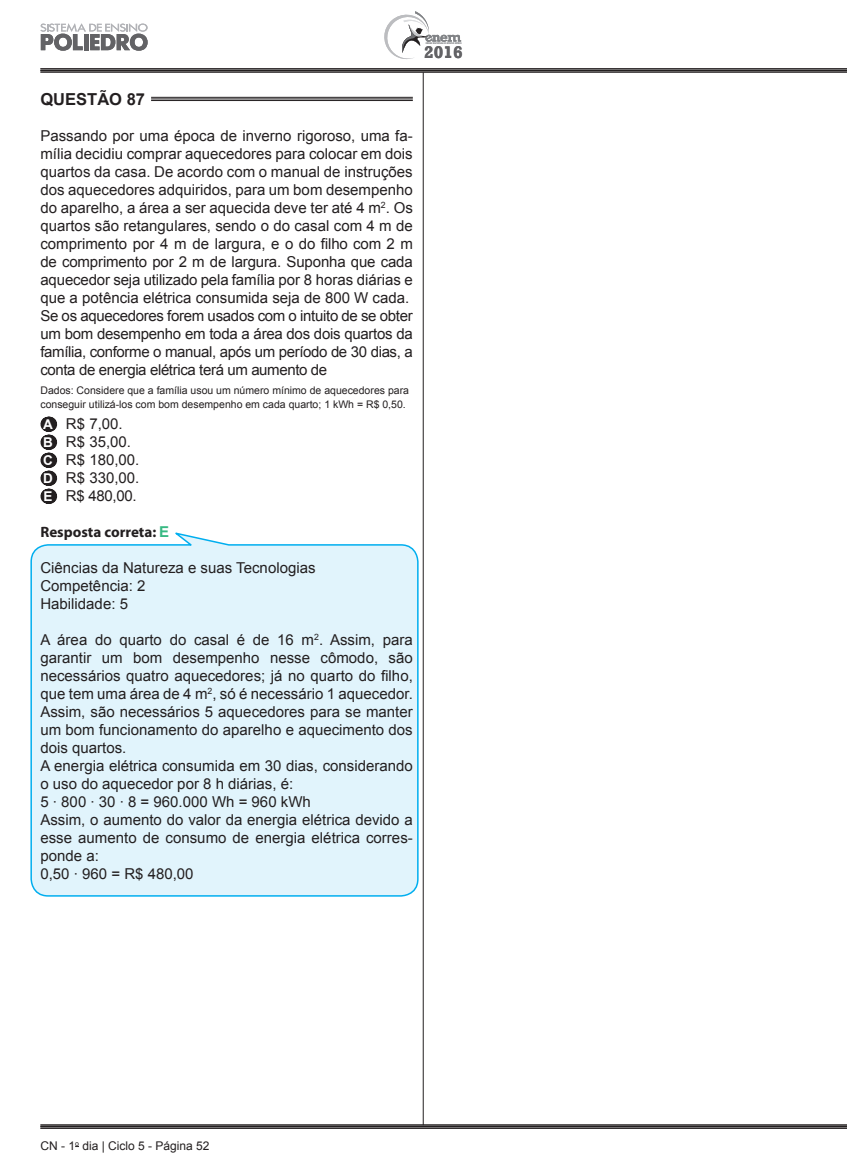
<style>
.page{position:relative;width:847px;height:1174px;background:#fff}
.page>*{position:absolute;margin:0;border:0;box-sizing:border-box;transform-origin:0 0}
.t1{font:700 17.4px "Rockwell";color:#636366}
.t2{font:700 16.5px "Arial";color:#231f20}
.t3{font:15px/18px "Arial";color:#231f20}
.t4{font:700 15px "Myriad Pro";color:#231f20}
.t5{font:12px "Arial";color:#231f20}
.t6{font:10.5px/13.5px "Arial";color:#231f20}
.s1{font-weight:700;font-size:13.5px;color:#fff}
.s2{font-family:"Arial";color:#38b983}
</style>
<div class="page">
<div style="left:30px;top:532px;width:389px;height:365px;background:#e1f4fc"></div>
<hr style="left:423px;top:72px;width:1px;height:1053px;background:#231f20">
<hr style="left:40px;top:69px;width:806px;height:1px;background:#231f20">
<hr style="left:40px;top:70px;width:806px;height:1px;background:#231f20">
<hr style="left:40px;top:72px;width:806px;height:1px;background:#231f20">
<hr style="left:40px;top:1124px;width:806px;height:1px;background:#231f20">
<hr style="left:40px;top:1126px;width:806px;height:1px;background:#231f20">
<hr style="left:40px;top:1128px;width:806px;height:1px;background:#231f20">
<svg style="left:40px;top:23px;width:107px;height:28px"></svg>
<svg style="left:384px;top:11px;width:77px;height:48px"></svg>
<hr style="left:151px;top:97px;width:261px;height:1px;background:#231f20">
<hr style="left:151px;top:98px;width:261px;height:1px;background:#231f20">
<hr style="left:151px;top:100px;width:261px;height:1px;background:#231f20">
<svg style="left:48px;top:417px;width:2px;height:87px"></svg>
<p class="t1" style="left:424px;top:42px;width:40px">2016</p>
<p class="t2" style="left:40px;top:88px;width:106px">QUESTÃO 87</p>
<p class="t3" style="left:40px;top:127px;width:374px">Passando por uma época de inverno rigoroso, uma fa&shy;mília decidiu comprar aquecedores para colocar em dois quartos da casa. De acordo com o manual de instruções dos aquecedores adquiridos, para um bom desempenho do aparelho, a área a ser aquecida deve ter até 4 m<sup>2</sup>. Os quartos são retangulares, sendo o do casal com 4 m de comprimento por 4 m de largura, e o do filho com 2 m de comprimento por 2 m de largura. Suponha que cada aquecedor seja utilizado pela família por 8 horas diárias e que a potência elétrica consumida seja de 800 W cada.<br>Se os aquecedores forem usados com o intuito de se obter um bom desempenho em toda a área dos dois quartos da família, conforme o manual, após um período de 30 dias, a conta de energia elétrica terá um aumento de</p>
<p class="t6" style="left:40px;top:384px;width:370px">Dados: Considere que a família usou um número mínimo de aquecedores para conseguir utilizá-los com bom desempenho em cada quarto; 1 kWh = R$ 0,50.</p>
<p class="t3" style="left:43px;top:415px;width:98px"><span class="s1">A</span> R$ 7,00.<br><span class="s1">B</span> R$ 35,00.<br><span class="s1">C</span> R$ 180,00.<br><span class="s1">D</span> R$ 330,00.<br><span class="s1">E</span> R$ 480,00.</p>
<p class="t4" style="left:40px;top:522px;width:130px">Resposta correta: <span class="s2">E</span></p>
<p class="t3" style="left:40px;top:559px;width:276px">Ciências da Natureza e suas Tecnologias<br>Competência: 2<br>Habilidade: 5</p>
<p class="t3" style="left:40px;top:631px;width:374px">A área do quarto do casal é de 16 m<sup>2</sup>. Assim, para garantir um bom desempenho nesse cômodo, são necessários quatro aquecedores; já no quarto do filho, que tem uma área de 4 m<sup>2</sup>, só é necessário 1 aquecedor.<br>Assim, são necessários 5 aquecedores para se manter um bom funcionamento do aparelho e aquecimento dos dois quartos.<br>A energia elétrica consumida em 30 dias, considerando o uso do aquecedor por 8 h diárias, é:<br>5 ∙ 800 ∙ 30 ∙ 8 = 960.000 Wh = 960 kWh<br>Assim, o aumento do valor da energia elétrica devido a esse aumento de consumo de energia elétrica corres&shy;ponde a:<br>0,50 ∙ 960 = R$ 480,00</p>
<p class="t5" style="left:40px;top:1137px;width:171px">CN - 1<sup>o</sup> dia | Ciclo 5 - Página 52</p>
</div>
